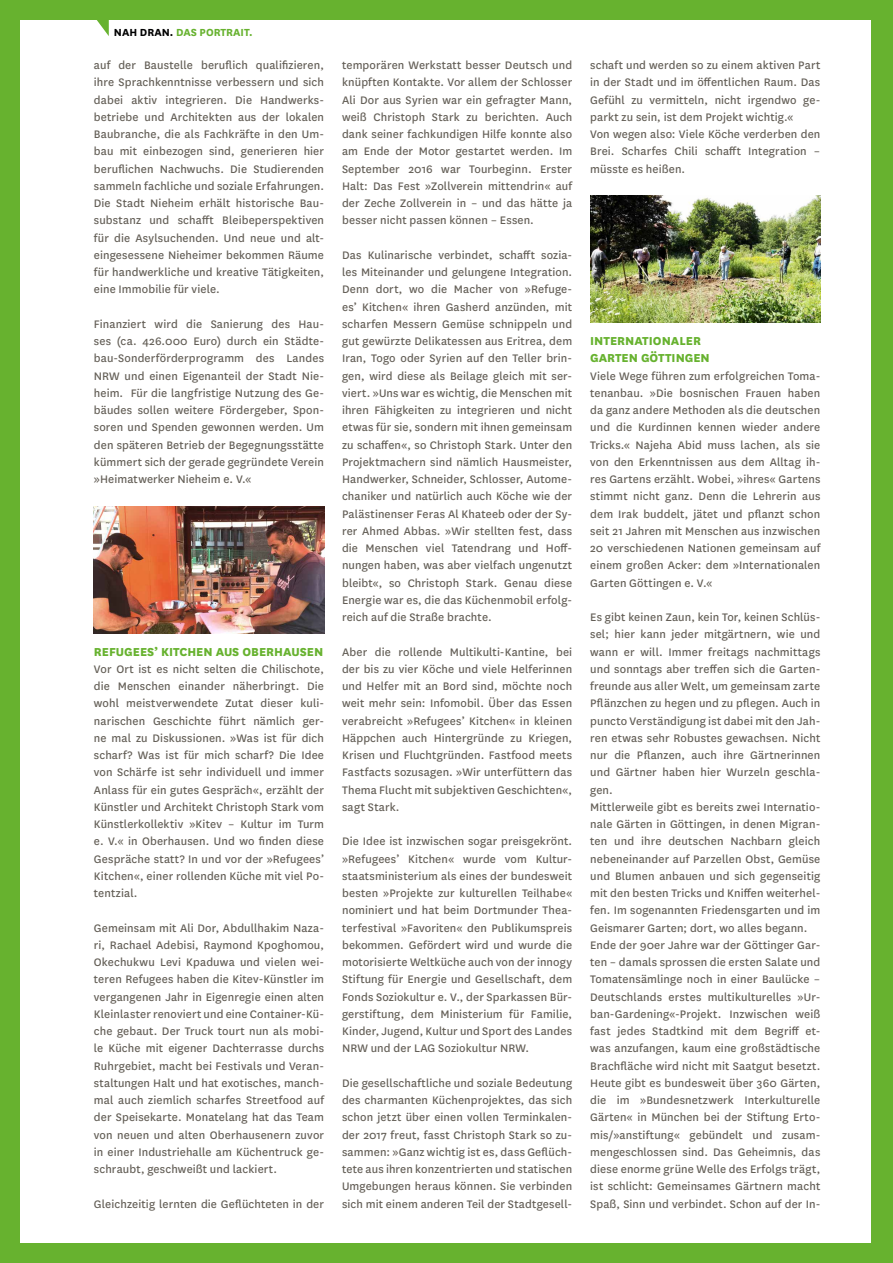
<style>
.page{position:relative;width:893px;height:1263px;background:#fff}
.page>*{position:absolute;margin:0;border:0;box-sizing:border-box;transform-origin:0 0}
.t1{font:800 13.5px/17.2px "National";color:#67b22f}
.t2{font:12.75px/17.2px "National";letter-spacing:.01em;color:#635e56;text-align:justify}
.t3{font:700 12px "National";color:#67b22f}
.s1{color:#000001}
</style>
<div class="page">
<img style="left:94px;top:506px;width:230px;height:128px">
<img style="left:590px;top:195px;width:230px;height:127px">
<div style="left:0;top:0;width:893px;height:19px;background:#67b22f"></div>
<div style="left:0;top:1244px;width:893px;height:19px;background:#67b22f"></div>
<div style="left:0;top:0;width:19px;height:1263px;background:#67b22f"></div>
<div style="left:872px;top:0;width:21px;height:1263px;background:#67b22f"></div>
<svg style="left:94px;top:19px;width:15px;height:17px"></svg>
<p class="t3" style="left:114px;top:24px;width:140px"><span class="s1">NAH DRAN.</span> DAS PORTRAIT.</p>
<p class="t2" style="left:94px;top:56px;width:232px">auf der Baustelle beruflich qualifizieren, ihre Sprachkenntnisse verbessern und sich dabei aktiv integrieren. Die Handwerks&shy;betriebe und Architekten aus der lokalen Baubranche, die als Fachkräfte in den Um&shy;bau mit einbezogen sind, generieren hier beruflichen Nachwuchs. Die Studierenden sammeln fachliche und soziale Erfahrungen.<br>Die Stadt Nieheim erhält historische Bau&shy;substanz und schafft Bleibeperspektiven für die Asylsuchenden. Und neue und alt&shy;eingesessene Nieheimer bekommen Räume für handwerkliche und kreative Tätigkeiten, eine Immobilie für viele.</p>
<p class="t2" style="left:94px;top:315px;width:232px">Finanziert wird die Sanierung des Hau&shy;ses (ca. 426.000 Euro) durch ein Städte&shy;bau-Sonderförderprogramm des Landes NRW und einen Eigenanteil der Stadt Nie&shy;heim. Für die langfristige Nutzung des Ge&shy;bäudes sollen weitere Fördergeber, Spon&shy;soren und Spenden gewonnen werden. Um den späteren Betrieb der Begegnungsstätte kümmert sich der gerade gegründete Verein »Heimatwerker Nieheim e. V.«</p>
<p class="t1" style="left:94px;top:642px;width:231px">REFUGEES’ KITCHEN AUS OBERHAUSEN</p>
<p class="t2" style="left:94px;top:660px;width:232px">Vor Ort ist es nicht selten die Chilischote, die Menschen einander näherbringt. Die wohl meistverwendete Zutat dieser kuli&shy;narischen Geschichte führt nämlich ger&shy;ne mal zu Diskussionen. »Was ist für dich scharf? Was ist für mich scharf? Die Idee von Schärfe ist sehr individuell und immer Anlass für ein gutes Gespräch«, erzählt der Künstler und Architekt Christoph Stark vom Künstlerkollektiv »Kitev – Kultur im Turm e. V.« in Oberhausen. Und wo finden diese Gespräche statt? In und vor der »Refugees’ Kitchen«, einer rollenden Küche mit viel Po&shy;tentzial.</p>
<p class="t2" style="left:94px;top:918px;width:232px">Gemeinsam mit Ali Dor, Abdullhakim Naza&shy;ri, Rachael Adebisi, Raymond Kpoghomou, Okechukwu Levi Kpaduwa und vielen wei&shy;teren Refugees haben die Kitev-Künstler im vergangenen Jahr in Eigenregie einen alten Kleinlaster renoviert und eine Container-Kü&shy;che gebaut. Der Truck tourt nun als mobi&shy;le Küche mit eigener Dachterrasse durchs Ruhrgebiet, macht bei Festivals und Veran&shy;staltungen Halt und hat exotisches, manch&shy;mal auch ziemlich scharfes Streetfood auf der Speisekarte. Monatelang hat das Team von neuen und alten Oberhausenern zuvor in einer Industriehalle am Küchentruck ge&shy;schraubt, geschweißt und lackiert.</p>
<p class="t2" style="left:94px;top:1194px;width:232px">Gleichzeitig lernten die Geflüchteten in der</p>
<p class="t2" style="left:342px;top:56px;width:232px">temporären Werkstatt besser Deutsch und knüpften Kontakte. Vor allem der Schlosser Ali Dor aus Syrien war ein gefragter Mann, weiß Christoph Stark zu berichten. Auch dank seiner fachkundigen Hilfe konnte also am Ende der Motor gestartet werden. Im September 2016 war Tourbeginn. Erster Halt: Das Fest »Zollverein mittendrin« auf der Zeche Zollverein in – und das hätte ja besser nicht passen können – Essen.</p>
<p class="t2" style="left:342px;top:246px;width:232px">Das Kulinarische verbindet, schafft sozia&shy;les Miteinander und gelungene Integration.<br>Denn dort, wo die Macher von »Refuge&shy;es’ Kitchen« ihren Gasherd anzünden, mit scharfen Messern Gemüse schnippeln und gut gewürzte Delikatessen aus Eritrea, dem Iran, Togo oder Syrien auf den Teller brin&shy;gen, wird diese als Beilage gleich mit ser&shy;viert. »Uns war es wichtig, die Menschen mit ihren Fähigkeiten zu integrieren und nicht etwas für sie, sondern mit ihnen gemeinsam zu schaffen«, so Christoph Stark. Unter den Projektmachern sind nämlich Hausmeister, Handwerker, Schneider, Schlosser, Autome&shy;chaniker und natürlich auch Köche wie der Palästinenser Feras Al Khateeb oder der Sy&shy;rer Ahmed Abbas. »Wir stellten fest, dass die Menschen viel Tatendrang und Hoff&shy;nungen haben, was aber vielfach ungenutzt bleibt«, so Christoph Stark. Genau diese Energie war es, die das Küchenmobil erfolg&shy;reich auf die Straße brachte.</p>
<p class="t2" style="left:342px;top:642px;width:232px">Aber die rollende Multikulti-Kantine, bei der bis zu vier Köche und viele Helferinnen und Helfer mit an Bord sind, möchte noch weit mehr sein: Infomobil. Über das Essen verabreicht »Refugees’ Kitchen« in kleinen Häppchen auch Hintergründe zu Kriegen, Krisen und Fluchtgründen. Fastfood meets Fastfacts sozusagen. »Wir unterfüttern das Thema Flucht mit subjektiven Geschichten«, sagt Stark.</p>
<p class="t2" style="left:342px;top:832px;width:232px">Die Idee ist inzwischen sogar preisgekrönt. »Refugees’ Kitchen« wurde vom Kultur&shy;staatsministerium als eines der bundesweit besten »Projekte zur kulturellen Teilhabe« nominiert und hat beim Dortmunder Thea&shy;terfestival »Favoriten« den Publikumspreis bekommen. Gefördert wird und wurde die motorisierte Weltküche auch von der innogy Stiftung für Energie und Gesellschaft, dem Fonds Soziokultur e. V., der Sparkassen Bür&shy;gerstiftung, dem Ministerium für Familie, Kinder, Jugend, Kultur und Sport des Landes NRW und der LAG Soziokultur NRW.</p>
<p class="t2" style="left:342px;top:1074px;width:232px">Die gesellschaftliche und soziale Bedeutung des charmanten Küchenprojektes, das sich schon jetzt über einen vollen Terminkalen&shy;der 2017 freut, fasst Christoph Stark so zu&shy;sammen: »Ganz wichtig ist es, dass Geflüch&shy;tete aus ihren konzentrierten und statischen Umgebungen heraus können. Sie verbinden sich mit einem anderen Teil der Stadtgesell-</p>
<p class="t2" style="left:590px;top:56px;width:232px;text-align:left">schaft und werden so zu einem aktiven Part in der Stadt und im öffentlichen Raum. Das Gefühl zu vermitteln, nicht irgendwo ge&shy;parkt zu sein, ist dem Projekt wichtig.«<br>Von wegen also: Viele Köche verderben den Brei. Scharfes Chili schafft Integration – müsste es heißen.</p>
<p class="t1" style="left:590px;top:331px;width:121px">INTERNATIONALER<br>GARTEN GÖTTINGEN</p>
<p class="t2" style="left:590px;top:366px;width:232px">Viele Wege führen zum erfolgreichen Toma&shy;tenanbau. »Die bosnischen Frauen haben da ganz andere Methoden als die deutschen und die Kurdinnen kennen wieder andere Tricks.« Najeha Abid muss lachen, als sie von den Erkenntnissen aus dem Alltag ih&shy;res Gartens erzählt. Wobei, »ihres« Gartens stimmt nicht ganz. Denn die Lehrerin aus dem Irak buddelt, jätet und pflanzt schon seit 21 Jahren mit Menschen aus inzwischen 20 verschiedenen Nationen gemeinsam auf einem großen Acker: dem »Internationalen Garten Göttingen e. V.«</p>
<p class="t2" style="left:590px;top:608px;width:232px;text-align:left">Es gibt keinen Zaun, kein Tor, keinen Schlüs&shy;sel; hier kann jeder mitgärtnern, wie und wann er will. Immer freitags nachmittags und sonntags aber treffen sich die Garten&shy;freunde aus aller Welt, um gemeinsam zarte Pflänzchen zu hegen und zu pflegen. Auch in puncto Verständigung ist dabei mit den Jah&shy;ren etwas sehr Robustes gewachsen. Nicht nur die Pflanzen, auch ihre Gärtnerinnen und Gärtner haben hier Wurzeln geschla&shy;gen.<br>Mittlerweile gibt es bereits zwei Internatio&shy;nale Gärten in Göttingen, in denen Migran&shy;ten und ihre deutschen Nachbarn gleich nebeneinander auf Parzellen Obst, Gemüse und Blumen anbauen und sich gegenseitig mit den besten Tricks und Kniffen weiterhel&shy;fen. Im sogenannten Friedensgarten und im Geismarer Garten; dort, wo alles begann.<br>Ende der 90er Jahre war der Göttinger Gar&shy;ten – damals sprossen die ersten Salate und Tomatensämlinge noch in einer Baulücke – Deutschlands erstes multikulturelles »Ur&shy;ban-Gardening«-Projekt. Inzwischen weiß fast jedes Stadtkind mit dem Begriff et&shy;was anzufangen, kaum eine großstädtische Brachfläche wird nicht mit Saatgut besetzt.<br>Heute gibt es bundesweit über 360 Gärten, die im »Bundesnetzwerk Interkulturelle Gärten« in München bei der Stiftung Erto&shy;mis/»anstiftung« gebündelt und zusam&shy;mengeschlossen sind. Das Geheimnis, das diese enorme grüne Welle des Erfolgs trägt, ist schlicht: Gemeinsames Gärtnern macht Spaß, Sinn und verbindet. Schon auf der In-</p>
</div>
